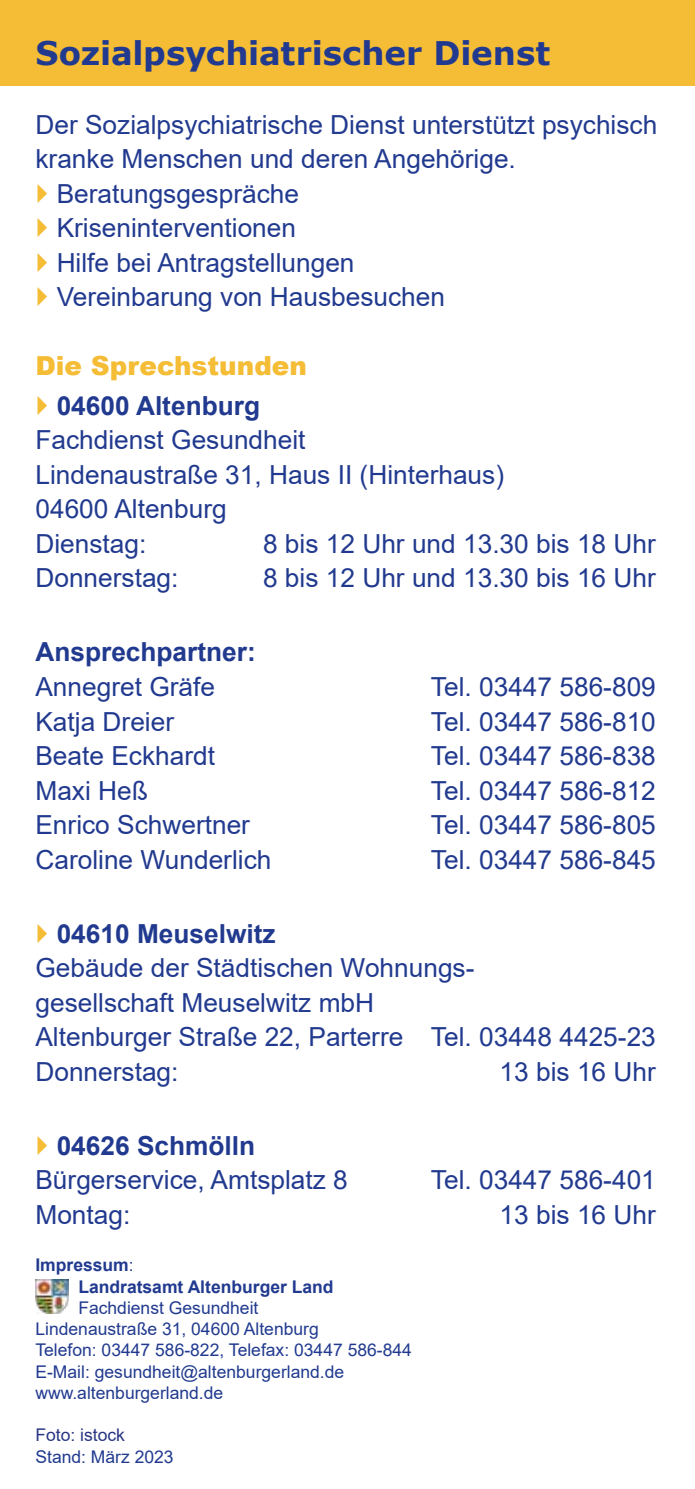
<style>
.page{position:relative;width:695px;height:1489px;background:#fff}
.page>*{position:absolute;margin:0;border:0;box-sizing:border-box;transform-origin:0 0}
.t1{font:700 32.5px "Verdana";letter-spacing:-.005em;color:#213a8f}
.t2{font:26.25px/34.5px "Arial";color:#213a8f}
.t3{font:700 26.25px "Arial";color:#213a8f}
.t4{font:900 26.25px "Arial";color:#f5bc35}
.t5{font:17.5px/21.2px "Arial";color:#213a8f}
.t6{font:700 17.5px/21.2px "Arial";color:#213a8f}
.t7{font:17.5px "Arial";color:#283583}
.s1{font-weight:400}
</style>
<div class="page">
<div style="left:0;top:0;width:694px;height:85px;background:#f5bc35"></div>
<img style="left:35px;top:1279px;width:33px;height:34px">
<p class="t1" style="left:35px;top:30px;width:516px">Sozialpsychiatrischer Dienst</p>
<p class="t2" style="left:35px;top:107px;width:623px">Der Sozialpsychiatrische Dienst unterstützt psychisch</p>
<p class="t2" style="left:35px;top:142px;width:482px">kranke Menschen und deren Angehörige.</p>
<p class="t2" style="left:57px;top:176px;width:244px">Beratungsgespräche</p>
<p class="t2" style="left:57px;top:211px;width:241px">Kriseninterventionen</p>
<p class="t2" style="left:57px;top:245px;width:299px">Hilfe bei Antragstellungen</p>
<p class="t2" style="left:57px;top:280px;width:390px">Vereinbarung von Hausbesuchen</p>
<p class="t4" style="left:35px;top:347px;width:273px">Die Sprechstunden</p>
<p class="t3" style="left:57px;top:387px;width:205px">04600 Altenburg</p>
<p class="t2" style="left:35px;top:423px;width:470px">Fachdienst Gesundheit<br>Lindenaustraße 31, Haus II (Hinterhaus)<br>04600 Altenburg<br>Dienstag:</p>
<p class="t2" style="left:263px;top:526px;width:394px">8 bis 12 Uhr und 13.30 bis 18 Uhr</p>
<p class="t2" style="left:35px;top:560px;width:144px">Donnerstag:</p>
<p class="t2" style="left:263px;top:560px;width:394px">8 bis 12 Uhr und 13.30 bis 16 Uhr</p>
<p class="t3" style="left:35px;top:633px;width:222px">Ansprechpartner:</p>
<p class="t2" style="left:35px;top:669px;width:181px">Annegret Gräfe</p>
<p class="t2" style="left:431px;top:669px;width:226px">Tel. 03447 586-809</p>
<p class="t2" style="left:35px;top:703px;width:140px">Katja Dreier</p>
<p class="t2" style="left:431px;top:703px;width:226px">Tel. 03447 586-810</p>
<p class="t2" style="left:35px;top:738px;width:181px">Beate Eckhardt</p>
<p class="t2" style="left:431px;top:738px;width:226px">Tel. 03447 586-838</p>
<p class="t2" style="left:35px;top:772px;width:114px">Maxi Heß</p>
<p class="t2" style="left:431px;top:772px;width:226px">Tel. 03447 586-812</p>
<p class="t2" style="left:35px;top:807px;width:216px">Enrico Schwertner</p>
<p class="t2" style="left:431px;top:807px;width:226px">Tel. 03447 586-805</p>
<p class="t2" style="left:35px;top:841px;width:237px">Caroline Wunderlich</p>
<p class="t2" style="left:431px;top:841px;width:226px">Tel. 03447 586-845</p>
<p class="t3" style="left:57px;top:914px;width:220px">04610 Meuselwitz</p>
<p class="t2" style="left:35px;top:950px;width:621px">Gebäude der Städtischen Wohnungs-<br>gesellschaft Meuselwitz mbH<br>Altenburger Straße 22, Parterre Tel. 03448 4425-23<br>Donnerstag:</p>
<p class="t2" style="left:499px;top:1053px;width:158px">13 bis 16 Uhr</p>
<p class="t3" style="left:57px;top:1126px;width:200px">04626 Schmölln</p>
<p class="t2" style="left:35px;top:1162px;width:314px">Bürgerservice, Amtsplatz 8</p>
<p class="t2" style="left:431px;top:1162px;width:226px">Tel. 03447 586-401</p>
<p class="t2" style="left:35px;top:1196px;width:96px">Montag:</p>
<p class="t2" style="left:499px;top:1196px;width:158px">13 bis 16 Uhr</p>
<p class="t6" style="left:78px;top:1254px;width:257px;text-indent:-43px">Impressum<span class="s1">:<br></span>Landratsamt Altenburger Land</p>
<p class="t5" style="left:35px;top:1296px;width:378px;text-indent:43px">Fachdienst Gesundheit<br>Lindenaustraße 31, 04600 Altenburg<br>Telefon: 03447 586-822, Telefax: 03447 586-844<br>E-Mail: gesundheit@altenburgerland.de www.altenburgerland.de</p>
<p class="t7" style="left:35px;top:1422px;width:91px">Foto: istock</p>
<p class="t5" style="left:35px;top:1445px;width:140px">Stand: März 2023</p>
</div>
